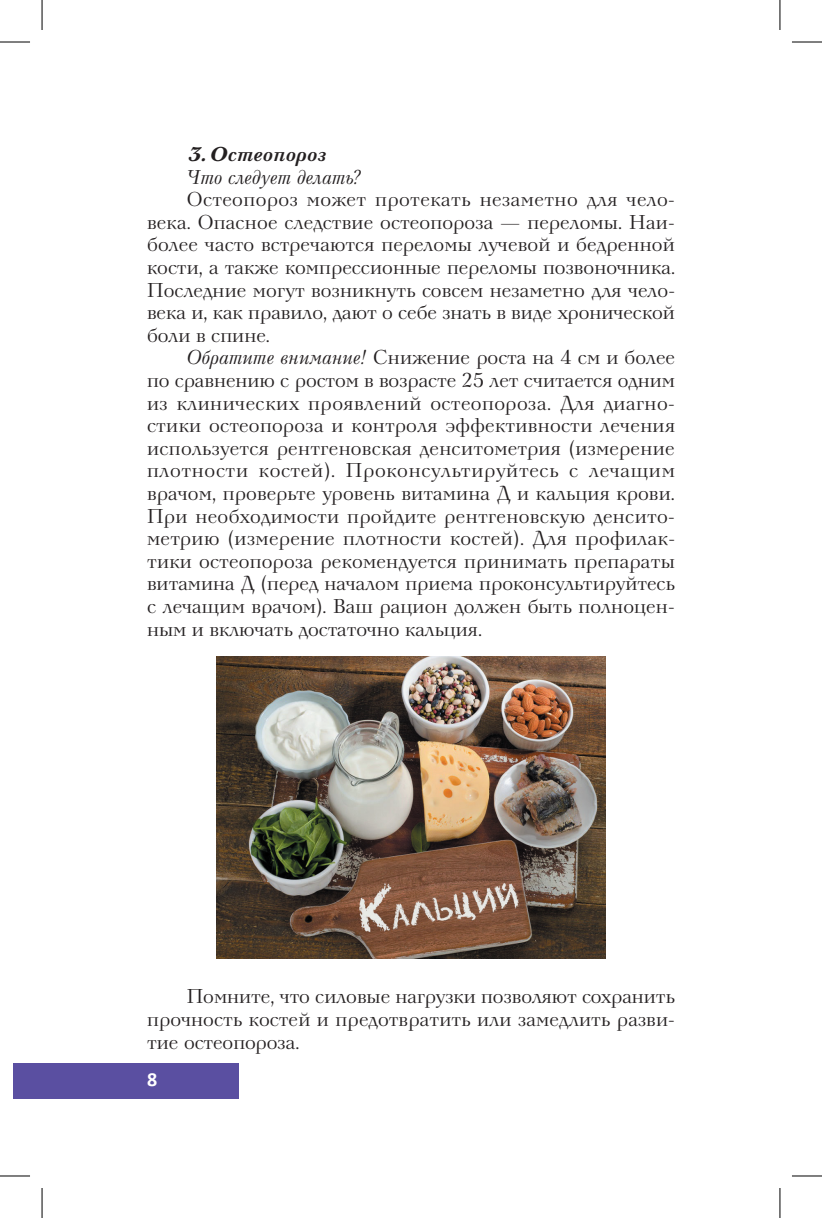
<style>
.page{position:relative;width:822px;height:1218px;background:#fff}
.page>*{position:absolute;margin:0;border:0;box-sizing:border-box;transform-origin:0 0}
.t1{font:20px/22.6px "Neva";color:#231f20;text-align:justify}
.t2{font:italic 20px "Neva";color:#231f20}
.t3{font:italic 700 20px "Neva";color:#231f20}
.t4{font:700 20px "Calibri";color:#fff}
.s1{font-style:italic}
</style>
<div class="page">
<div style="left:14px;top:1063px;width:225px;height:36px;background:#5a4fa1"></div>
<img style="left:216px;top:656px;width:389px;height:302px">
<hr style="left:0;top:42px;width:30px;height:1px;background:#000">
<hr style="left:791px;top:42px;width:30px;height:1px;background:#000">
<hr style="left:0;top:1176px;width:30px;height:1px;background:#000">
<hr style="left:791px;top:1176px;width:30px;height:1px;background:#000">
<hr style="left:42px;top:0;width:1px;height:30px;background:#000">
<hr style="left:42px;top:1188px;width:1px;height:30px;background:#000">
<hr style="left:779px;top:0;width:1px;height:30px;background:#000">
<hr style="left:779px;top:1188px;width:1px;height:30px;background:#000">
<p class="t3" style="left:187px;top:142px;width:141px">3. Остеопороз</p>
<p class="t2" style="left:187px;top:165px;width:177px">Что следует делать?</p>
<p class="t1" style="left:147px;top:189px;width:529px;text-indent:40px">Остеопороз может протекать незаметно для чело&shy;века. Опасное следствие остеопороза — переломы. Наи&shy;более часто встречаются переломы лучевой и бедренной кости, а также компрессионные переломы позвоночника.<br>Последние могут возникнуть совсем незаметно для чело&shy;века и, как правило, дают о себе знать в виде хронической боли в спине.</p>
<p class="t1" style="left:147px;top:347px;width:529px;text-indent:40px"><span class="s1">Обратите внимание!</span> Снижение роста на 4 см и более по сравнению с ростом в возрасте 25 лет считается одним из клинических проявлений остеопороза. Для диагно&shy;стики остеопороза и контроля эффективности лечения используется рентгеновская денситометрия (измерение плотности костей). Проконсультируйтесь с лечащим врачом, проверьте уровень витамина Д и кальция крови.<br>При необходимости пройдите рентгеновскую денсито&shy;метрию (измерение плотности костей). Для профилак&shy;тики остеопороза рекомендуется принимать препараты витамина Д (перед началом приема проконсультируйтесь с лечащим врачом). Ваш рацион должен быть полноцен&shy;ным и включать достаточно кальция.</p>
<p class="t1" style="left:147px;top:986px;width:529px;text-indent:40px">Помните, что силовые нагрузки позволяют сохранить прочность костей и предотвратить или замедлить разви&shy;тие остеопороза.</p>
<p class="t4" style="left:147px;top:1065px;width:12px">8</p>
</div>
